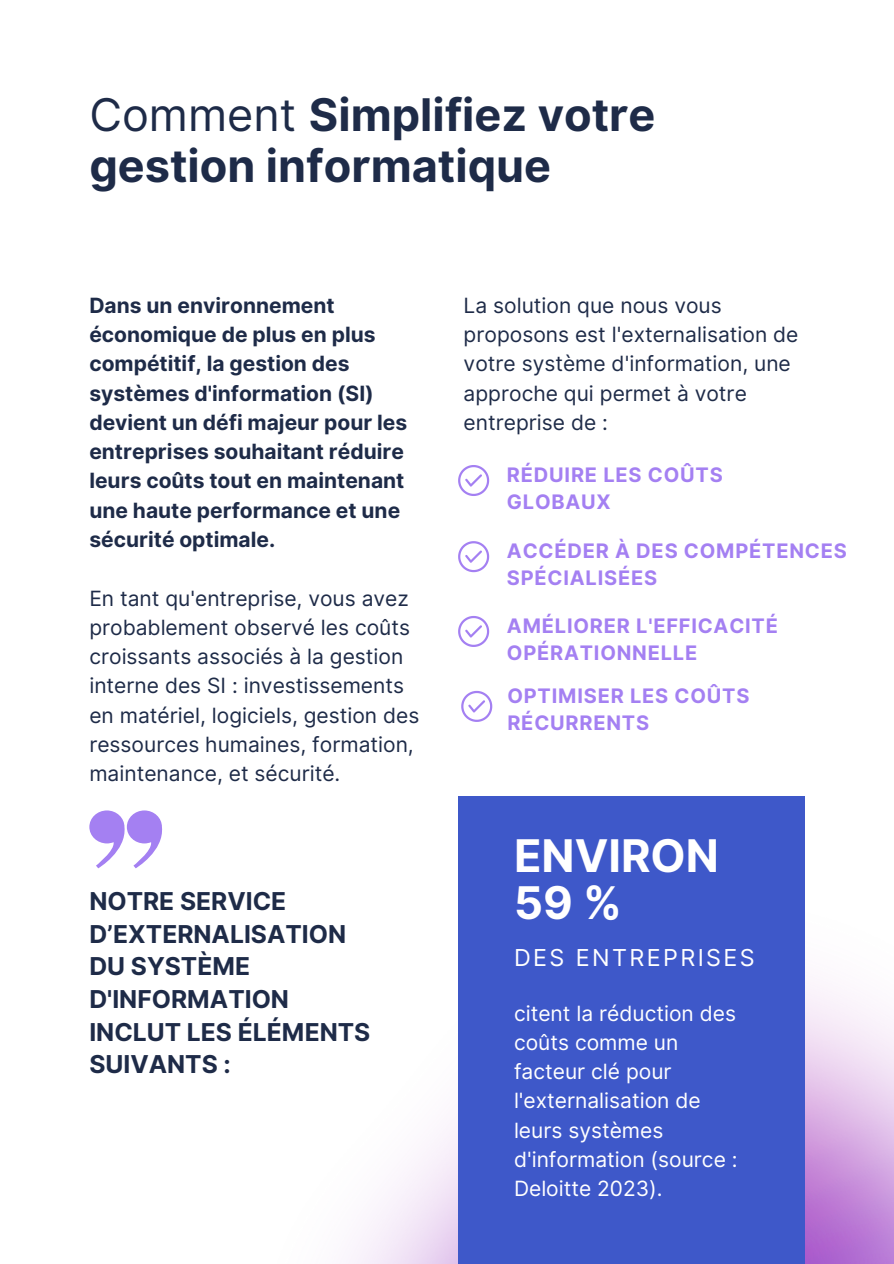
<style>
.page{position:relative;width:894px;height:1264px;background:#fff}
.page>*{position:absolute;margin:0;border:0;box-sizing:border-box;transform-origin:0 0}
.t1{font:700 45px/51.8px "Inter";color:#1e2b48}
.t2{font:700 45px/47.2px "Inter";color:#fff}
.t3{font:700 24.6px/32.7px "Inter";color:#1e2b48}
.t4{font:23.25px "Inter";letter-spacing:.105em;color:#fff}
.t5{font:21px/29.2px "Inter";color:#1e2b48}
.t6{font:700 21px/29.2px "Inter";color:#1e2b48}
.t7{font:21px/29.2px "Inter";color:#fff}
.t8{font:700 19.95px/27px "Inter";letter-spacing:.04em;color:#a480f2}
.s1{font-weight:400}
</style>
<div class="page">
<img style="left:349px;top:796px;width:544px;height:467px">
<div style="left:458px;top:795px;width:346px;height:468px;background:#3e58c9"></div>
<svg style="left:89px;top:810px;width:74px;height:58px"></svg>
<svg style="left:461px;top:691px;width:31px;height:31px"></svg>
<svg style="left:458px;top:465px;width:31px;height:31px"></svg>
<svg style="left:458px;top:541px;width:31px;height:31px"></svg>
<svg style="left:458px;top:616px;width:31px;height:31px"></svg>
<p class="t1" style="left:89px;top:88px;width:567px"><span class="s1">Comment</span> Simplifiez votre gestion informatique</p>
<h2 class="t6" style="left:89px;top:290px;width:319px">Dans un environnement économique de plus en plus compétitif, la gestion des systèmes d'information (SI) devient un défi majeur pour les entreprises souhaitant réduire leurs coûts tout en maintenant une haute performance et une sécurité optimale.</h2>
<h6 class="t5" style="left:89px;top:583px;width:331px">En tant qu'entreprise, vous avez probablement observé les coûts croissants associés à la gestion interne des SI : investissements en matériel, logiciels, gestion des ressources humaines, formation, maintenance, et sécurité.</h6>
<h5 class="t3" style="left:89px;top:884px;width:282px">NOTRE SERVICE<br>D’EXTERNALISATION<br>DU SYSTÈME<br>D'INFORMATION<br>INCLUT LES ÉLÉMENTS<br>SUIVANTS :</h5>
<p class="t5" style="left:463px;top:290px;width:336px">La solution que nous vous proposons est l'externalisation de votre système d'information, une approche qui permet à votre entreprise de :</p>
<h5 class="t8" style="left:507px;top:461px;width:217px">RÉDUIRE LES COÛTS<br>GLOBAUX</h5>
<h5 class="t8" style="left:507px;top:537px;width:341px">ACCÉDER À DES COMPÉTENCES<br>SPÉCIALISÉES</h5>
<p class="t8" style="left:507px;top:612px;width:272px">AMÉLIORER L'EFFICACITÉ<br>OPÉRATIONNELLE</p>
<p class="t8" style="left:507px;top:682px;width:243px">OPTIMISER LES COÛTS<br>RÉCURRENTS</p>
<p class="t2" style="left:514px;top:831px;width:206px">ENVIRON<br>59 %</p>
<p class="t4" style="left:514px;top:944px;width:242px">DES ENTREPRISES</p>
<h5 class="t7" style="left:514px;top:998px;width:225px">citent la réduction des coûts comme un facteur clé pour l'externalisation de leurs systèmes d'information (source :<br>Deloitte 2023).</h5>
</div>
